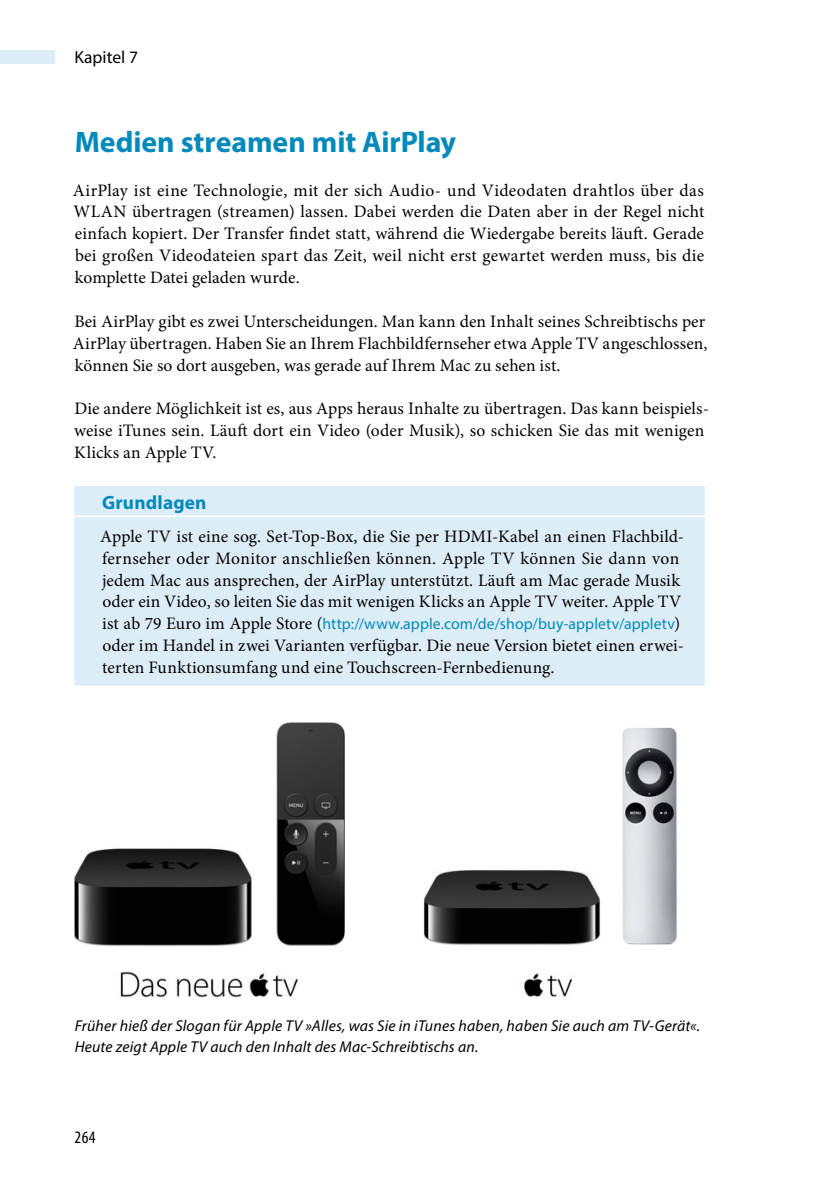
<style>
.page{position:relative;width:819px;height:1191px;background:#fff}
.page>*{position:absolute;margin:0;border:0;box-sizing:border-box;transform-origin:0 0}
.t1{font:700 29.75px "Myriad Pro";letter-spacing:-.005em;color:#0089bc}
.t2{font:700 19.25px "Myriad Pro";letter-spacing:.01em;color:#0089bc}
.t3{font:17.5px/21.9px "Minion Pro";letter-spacing:.005em;color:#000}
.t4{font:17.5px "Myriad Pro";color:#000}
.t5{font:condensed 17.5px "Myriad Pro";color:#000}
.t6{font:italic 15.75px/21px "Myriad Pro";letter-spacing:.015em;color:#000}
.t7{font:15.75px "Myriad Pro";letter-spacing:.005em;color:#0089bc}
.s1{font-family:"Minion Pro";font-size:17.5px;color:#000}
</style>
<div class="page">
<div style="left:0;top:50px;width:55px;height:13px;background:#dcedf7"></div>
<div style="left:74px;top:486px;width:630px;height:199px;background:#dcedf7"></div>
<hr style="left:74px;top:515px;width:630px;height:2px;background:#fff">
<img style="left:74px;top:722px;width:604px;height:276px">
<p class="t4" style="left:74px;top:46px;width:65px">Kapitel 7</p>
<h1 class="t1" style="left:75px;top:122px;width:383px">Medien streamen mit AirPlay</h1>
<p class="t3" style="left:73px;top:179px;width:633px;text-align:justify">AirPlay ist eine Technologie, mit der sich Audio- und Videodaten drahtlos über das WLAN übertragen (streamen) lassen. Dabei werden die Daten aber in der Regel nicht einfach kopiert. Der Transfer findet statt, während die Wiedergabe bereits läuft. Gerade bei großen Videodateien spart das Zeit, weil nicht erst gewartet werden muss, bis die komplette Datei geladen wurde.</p>
<p class="t3" style="left:73px;top:310px;width:636px">Bei AirPlay gibt es zwei Unterscheidungen. Man kann den Inhalt seines Schreibtischs per<br>AirPlay übertragen. Haben Sie an Ihrem Flachbildfernseher etwa Apple TV angeschlossen, können Sie so dort ausgeben, was gerade auf Ihrem Mac zu sehen ist.</p>
<p class="t3" style="left:74px;top:398px;width:636px">Die andere Möglichkeit ist es, aus Apps heraus Inhalte zu übertragen. Das kann beispiels&shy;weise iTunes sein. Läuft dort ein Video (oder Musik), so schicken Sie das mit wenigen<br>Klicks an Apple TV.</p>
<p class="t2" style="left:102px;top:490px;width:106px">Grundlagen</p>
<p class="t3" style="left:100px;top:525px;width:585px">Apple TV ist eine sog. Set-Top-Box, die Sie per HDMI-Kabel an einen Flachbild&shy;fernseher oder Monitor anschließen können. Apple TV können Sie dann von jedem Mac aus ansprechen, der AirPlay unterstützt. Läuft am Mac gerade Musik oder ein Video, so leiten Sie das mit wenigen Klicks an Apple TV weiter. Apple TV</p>
<p class="t7" style="left:102px;top:614px;width:579px"><span class="s1">ist ab 79 Euro im Apple Store (</span>http://www.apple.com/de/shop/buy-appletv/appletv<span class="s1">)</span></p>
<p class="t3" style="left:102px;top:635px;width:583px">oder im Handel in zwei Varianten verfügbar. Die neue Version bietet einen erwei&shy;terten Funktionsumfang und eine Touchscreen-Fernbedienung.</p>
<p class="t6" style="left:75px;top:1015px;width:627px">Früher hieß der Slogan für Apple TV »Alles, was Sie in iTunes haben, haben Sie auch am TV-Gerät«.<br>Heute zeigt Apple TV auch den Inhalt des Mac-Schreibtischs an.</p>
<p class="t5" style="left:74px;top:1126px;width:23px">264</p>
</div>
